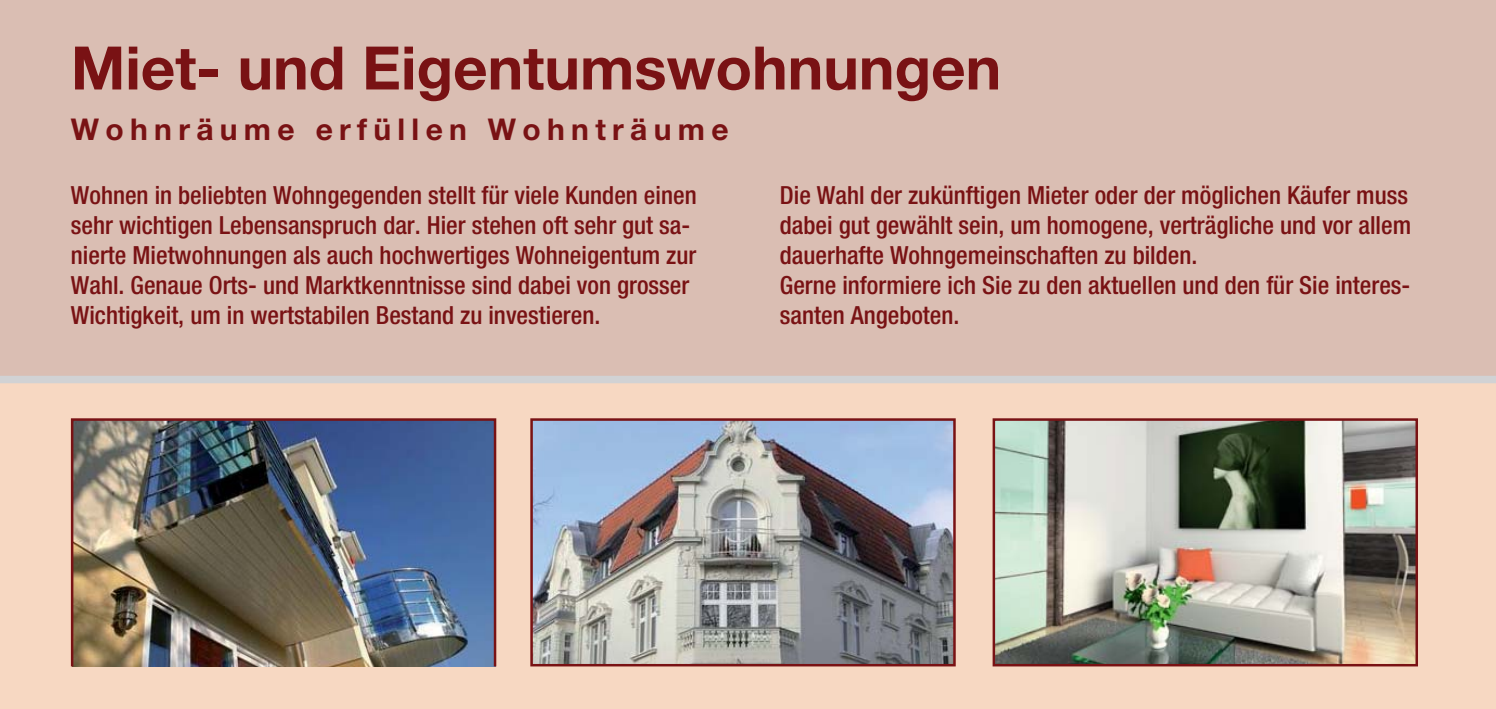
<style>
.page{position:relative;width:1496px;height:709px;background:#fff}
.page>*{position:absolute;margin:0;border:0;box-sizing:border-box;transform-origin:0 0}
.t1{font:700 60px "Helvetica Neue";color:#791214}
.t2{font:700 30px "Helvetica Neue";letter-spacing:.21em;color:#791214}
.t3{font:500 condensed 25px/30px "Helvetica Neue";color:#791214}
</style>
<div class="page">
<div style="left:0;top:0;width:1495px;height:709px;background:#dabeb3"></div>
<div style="left:0;top:381px;width:1495px;height:328px;background:#f7d8c2"></div>
<div style="left:0;top:376px;width:1495px;height:7px;background:#d1d2d4"></div>
<img style="left:74px;top:421px;width:419px;height:243px">
<div style="left:71px;top:418px;width:425px;height:249px;border:2px solid #791214"></div>
<img style="left:533px;top:421px;width:419px;height:242px">
<div style="left:530px;top:418px;width:425px;height:248px;border:2px solid #791214"></div>
<img style="left:995px;top:421px;width:419px;height:242px">
<div style="left:992px;top:418px;width:425px;height:248px;border:2px solid #791214"></div>
<h1 class="t1" style="left:71px;top:47px;width:931px">Miet- und Eigentumswohnungen</h1>
<p class="t2" style="left:71px;top:118px;width:659px">Wohnräume erfüllen Wohnträume</p>
<p class="t3" style="left:71px;top:182px;width:627px">Wohnen in beliebten Wohngegenden stellt für viele Kunden einen sehr wichtigen Lebensanspruch dar. Hier stehen oft sehr gut sa&shy;nierte Mietwohnungen als auch hochwertiges Wohneigentum zur Wahl. Genaue Orts- und Marktkenntnisse sind dabei von grosser Wichtigkeit, um in wertstabilen Bestand zu investieren.</p>
<p class="t3" style="left:780px;top:182px;width:633px">Die Wahl der zukünftigen Mieter oder der möglichen Käufer muss dabei gut gewählt sein, um homogene, verträgliche und vor allem dauerhafte Wohngemeinschaften zu bilden.<br>Gerne informiere ich Sie zu den aktuellen und den für Sie interes&shy;santen Angeboten.</p>
</div>
